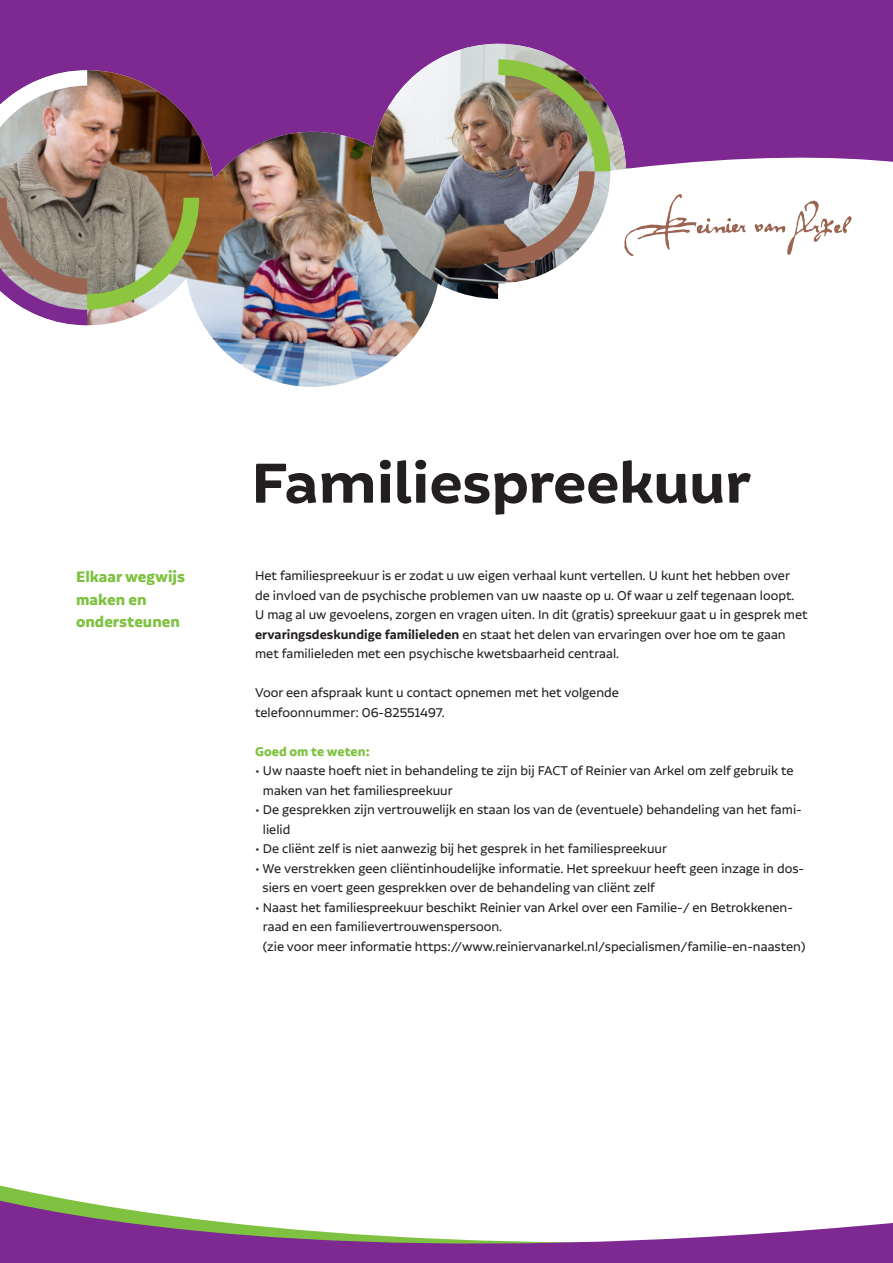
<style>
.page{position:relative;width:893px;height:1263px;background:#fff}
.page>*{position:absolute;margin:0;border:0;box-sizing:border-box;transform-origin:0 0}
.t1{font:700 60px "Brocha";color:#231f20}
.t2{font:700 18px "Alvar Pro";color:#7fc241}
.t3{font:15px/19.5px "Alvar Pro";color:#231f20}
.t4{font:700 15px "Alvar Pro";color:#7fc241}
.s1{font-weight:600}
</style>
<div class="page">
<svg style="left:440px;top:0;width:453px;height:299px;fill:#7d2991"></svg>
<div style="left:0;top:0;width:791px;height:80px;background:#7d2991"></div>
<img style="left:80px;top:71px;width:358px;height:316px">
<img style="left:0;top:70px;width:199px;height:255px">
<img style="left:371px;top:44px;width:255px;height:255px;border-radius:127px">
<svg style="left:498px;top:59px;width:354px;height:240px"></svg>
<svg style="left:0;top:1185px;width:60px;height:13px"></svg>
<svg style="left:0;top:1198px;width:893px;height:65px"></svg>
<p class="t2" style="left:76px;top:567px;width:110px">Elkaar wegwijs</p>
<p class="t2" style="left:76px;top:589px;width:72px">maken en</p>
<p class="t2" style="left:76px;top:612px;width:105px">ondersteunen</p>
<p class="t1" style="left:251px;top:446px;width:502px">Familiespreekuur</p>
<p class="t3" style="left:255px;top:566px;width:536px">Het familiespreekuur is er zodat u uw eigen verhaal kunt vertellen. U kunt het hebben over</p>
<p class="t3" style="left:255px;top:585px;width:541px">de invloed van de psychische problemen van uw naaste op u. Of waar u zelf tegenaan loopt.</p>
<p class="t3" style="left:255px;top:605px;width:554px">U mag al uw gevoelens, zorgen en vragen uiten. In dit (gratis) spreekuur gaat u in gesprek met <span class="s1">ervaringsdeskundige familieleden</span> en staat het delen van ervaringen over hoe om te gaan met familieleden met een psychische kwetsbaarheid centraal.</p>
<p class="t3" style="left:255px;top:683px;width:365px">Voor een afspraak kunt u contact opnemen met het volgende</p>
<p class="t3" style="left:255px;top:702px;width:191px">telefoonnummer: 06-82551497.</p>
<p class="t4" style="left:255px;top:743px;width:116px">Goed om te weten:</p>
<p class="t3" style="left:263px;top:761px;width:532px;text-indent:-8px">• Uw naaste hoeft niet in behandeling te zijn bij FACT of Reinier van Arkel om zelf gebruik te maken van het familiespreekuur</p>
<p class="t3" style="left:263px;top:800px;width:540px;text-indent:-8px">• De gesprekken zijn vertrouwelijk en staan los van de (eventuele) behandeling van het fami&shy;lielid</p>
<p class="t3" style="left:255px;top:839px;width:413px">• De cliënt zelf is niet aanwezig bij het gesprek in het familiespreekuur</p>
<p class="t3" style="left:263px;top:858px;width:543px;text-indent:-7px">• We verstrekken geen cliëntinhoudelijke informatie. Het spreekuur heeft geen inzage in dos&shy;siers en voert geen gesprekken over de behandeling van cliënt zelf</p>
<p class="t3" style="left:263px;top:897px;width:544px;text-indent:-8px">• Naast het familiespreekuur beschikt Reinier van Arkel over een Familie-/ en Betrokkenen&shy;raad en een familievertrouwenspersoon.<br>(zie voor meer informatie https://www.reiniervanarkel.nl/specialismen/familie-en-naasten)</p>
</div>
